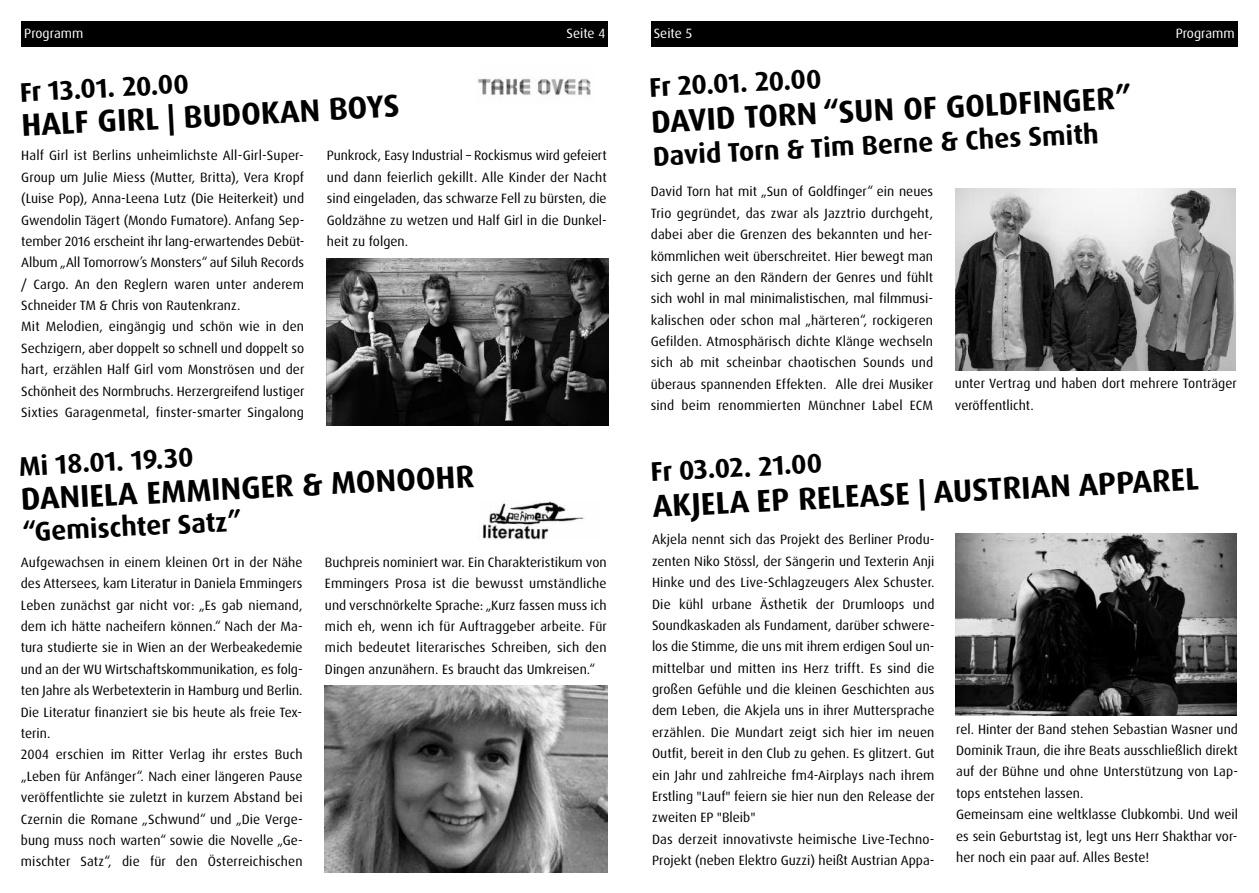
<style>
.page{position:relative;width:1259px;height:893px;background:#fff}
.page>*{position:absolute;margin:0;border:0;box-sizing:border-box;transform-origin:0 0}
.t1{font:700 31.5px "Dax OT";color:#000}
.t2{font:700 27px "Dax OT";color:#000}
.t3{font:13.5px/21.5px "Dax OT";color:#000}
.t4{font:13.5px "Dax OT";color:#fff}
</style>
<div class="page">
<div style="left:651px;top:21px;width:586px;height:26px;background:#000"></div>
<img style="left:955px;top:188px;width:280px;height:182px">
<div style="left:21px;top:21px;width:587px;height:26px;background:#000"></div>
<img style="left:325px;top:685px;width:283px;height:187px">
<img style="left:326px;top:258px;width:282px;height:168px">
<img style="left:482px;top:500px;width:102px;height:40px">
<img style="left:478px;top:78px;width:113px;height:18px">
<img style="left:956px;top:534px;width:280px;height:182px">
<p class="t4" style="left:24px;top:27px;width:60px">Programm</p>
<p class="t4" style="left:566px;top:27px;width:40px">Seite 4</p>
<h2 class="t2" style="left:19px;top:81px;width:171px;rotate:-3deg">Fr 13.01. 20.00</h2>
<h1 class="t1" style="left:21px;top:112px;width:380px;rotate:-3deg">HALF GIRL | BUDOKAN BOYS</h1>
<p class="t3" style="left:21px;top:146px;width:285px">Half Girl ist Berlins unheimlichste All-Girl-Super-Group um Julie Miess (Mutter, Britta), Vera Kropf (Luise Pop), Anna-Leena Lutz (Die Heiterkeit) und Gwendolin Tägert (Mondo Fumatore). Anfang Sep&shy;tember 2016 erscheint ihr lang-erwartendes Debüt-Album „All Tomorrow’s Monsters“ auf Siluh Records / Cargo. An den Reglern waren unter anderem Schneider TM &amp; Chris von Rautenkranz.<br>Mit Melodien, eingängig und schön wie in den Sechzigern, aber doppelt so schnell und doppelt so hart, erzählen Half Girl vom Monströsen und der Schönheit des Normbruchs. Herzergreifend lustiger Sixties Garagenmetal, finster-smarter Singalong</p>
<p class="t3" style="left:327px;top:146px;width:281px;text-align:justify">Punkrock, Easy Industrial – Rockismus wird gefeiert und dann feierlich gekillt. Alle Kinder der Nacht sind eingeladen, das schwarze Fell zu bürsten, die Goldzähne zu wetzen und Half Girl in die Dunkel&shy;heit zu folgen.</p>
<h2 class="t2" style="left:19px;top:455px;width:176px;rotate:-3deg">Mi 18.01. 19.30</h2>
<h1 class="t1" style="left:20px;top:486px;width:455px;rotate:-3deg">DANIELA EMMINGER &amp; MONOOHR</h1>
<h2 class="t2" style="left:22px;top:521px;width:221px;rotate:-3deg">“Gemischter Satz”</h2>
<p class="t3" style="left:21px;top:552px;width:283px">Aufgewachsen in einem kleinen Ort in der Nähe des Attersees, kam Literatur in Daniela Emmingers Leben zunächst gar nicht vor: „Es gab niemand, dem ich hätte nacheifern können.“ Nach der Ma&shy;tura studierte sie in Wien an der Werbeakedemie und an der WU Wirtschaftskommunikation, es folg&shy;ten Jahre als Werbetexterin in Hamburg und Berlin.<br>Die Literatur finanziert sie bis heute als freie Tex&shy;terin.<br>2004 erschien im Ritter Verlag ihr erstes Buch „Leben für Anfänger“. Nach einer längeren Pause veröffentlichte sie zuletzt in kurzem Abstand bei Czernin die Romane „Schwund“ und „Die Verge&shy;bung muss noch warten“ sowie die Novelle „Ge&shy;mischter Satz“, die für den Österreichischen</p>
<p class="t3" style="left:325px;top:552px;width:283px;text-align:justify">Buchpreis nominiert war. Ein Charakteristikum von Emmingers Prosa ist die bewusst umständliche und verschnörkelte Sprache: „Kurz fassen muss ich mich eh, wenn ich für Auftraggeber arbeite. Für mich bedeutet literarisches Schreiben, sich den Dingen anzunähern. Es braucht das Umkreisen.“</p>
<p class="t4" style="left:654px;top:27px;width:40px">Seite 5</p>
<p class="t4" style="left:1175px;top:27px;width:60px">Programm</p>
<h2 class="t2" style="left:649px;top:76px;width:174px;rotate:-3deg">Fr 20.01. 20.00</h2>
<h1 class="t1" style="left:650px;top:108px;width:482px;rotate:-3deg">DAVID TORN “SUN OF GOLDFINGER”</h1>
<h2 class="t2" style="left:652px;top:145px;width:448px;rotate:-3deg">David Torn &amp; Tim Berne &amp; Ches Smith</h2>
<p class="t3" style="left:651px;top:182px;width:284px;text-align:justify">David Torn hat mit „Sun of Goldfinger“ ein neues Trio gegründet, das zwar als Jazztrio durchgeht, dabei aber die Grenzen des bekannten und her&shy;kömmlichen weit überschreitet. Hier bewegt man sich gerne an den Rändern der Genres und fühlt sich wohl in mal minimalistischen, mal filmmusi&shy;kalischen oder schon mal „härteren“, rockigeren Gefilden. Atmosphärisch dichte Klänge wechseln sich ab mit scheinbar chaotischen Sounds und überaus spannenden Effekten. Alle drei Musiker sind beim renommierten Münchner Label ECM</p>
<p class="t3" style="left:955px;top:374px;width:283px">unter Vertrag und haben dort mehrere Tonträger veröffentlicht.</p>
<h2 class="t2" style="left:650px;top:460px;width:173px;rotate:-3deg">Fr 03.02. 21.00</h2>
<h1 class="t1" style="left:652px;top:493px;width:548px;rotate:-3deg">AKJELA EP RELEASE | AUSTRIAN APPAREL</h1>
<p class="t3" style="left:652px;top:530px;width:284px">Akjela nennt sich das Projekt des Berliner Produ&shy;zenten Niko Stössl, der Sängerin und Texterin Anji Hinke und des Live-Schlagzeugers Alex Schuster.<br>Die kühl urbane Ästhetik der Drumloops und Soundkaskaden als Fundament, darüber schwere&shy;los die Stimme, die uns mit ihrem erdigen Soul un&shy;mittelbar und mitten ins Herz trifft. Es sind die großen Gefühle und die kleinen Geschichten aus dem Leben, die Akjela uns in ihrer Muttersprache erzählen. Die Mundart zeigt sich hier im neuen Outfit, bereit in den Club zu gehen. Es glitzert. Gut ein Jahr und zahlreiche fm4-Airplays nach ihrem Erstling "Lauf" feiern sie hier nun den Release der zweiten EP "Bleib"<br>Das derzeit innovativste heimische Live-Techno-Projekt (neben Elektro Guzzi) heißt Austrian Appa-</p>
<p class="t3" style="left:956px;top:719px;width:283px">rel. Hinter der Band stehen Sebastian Wasner und Dominik Traun, die ihre Beats ausschließlich direkt auf der Bühne und ohne Unterstützung von Lap&shy;tops entstehen lassen.<br>Gemeinsam eine weltklasse Clubkombi. Und weil es sein Geburtstag ist, legt uns Herr Shakthar vor&shy;her noch ein paar auf. Alles Beste!</p>
</div>
